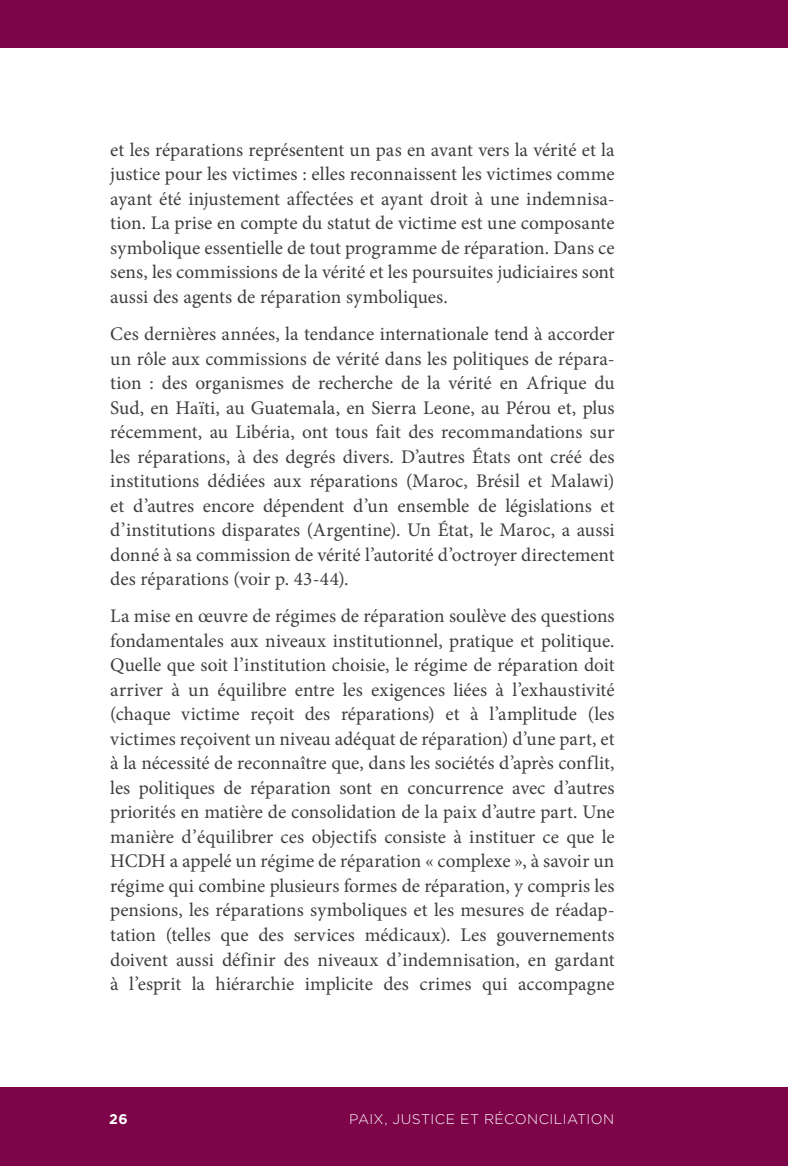
<style>
.page{position:relative;width:788px;height:1166px;background:#fff}
.page>*{position:absolute;margin:0;border:0;box-sizing:border-box;transform-origin:0 0}
.BodyText{font:19.25px/24.5px "Minion Pro";color:#3e3e3f;text-align:justify}
.Footer__LEFT_page{font:300 14px "Gotham";letter-spacing:.03em;color:#fff}
.Footer__LEFT_page_nu{font:700 14px "Gotham";color:#fff}
</style>
<div class="page">
<div style="left:0;top:0;width:788px;height:47px;background:#7d0449"></div>
<div style="left:0;top:1087px;width:788px;height:79px;background:#7d0449"></div>
<p class="BodyText" style="left:110px;top:137px;width:506px">et les réparations représentent un pas en avant vers la vérité et la justice pour les victimes : elles reconnaissent les victimes comme ayant été injustement affectées et ayant droit à une indemnisa&shy;tion. La prise en compte du statut de victime est une composante symbolique essentielle de tout programme de réparation. Dans ce sens, les commissions de la vérité et les poursuites judiciaires sont aussi des agents de réparation symboliques.</p>
<p class="BodyText" style="left:110px;top:322px;width:506px">Ces dernières années, la tendance internationale tend à accorder un rôle aux commissions de vérité dans les politiques de répara&shy;tion : des organismes de recherche de la vérité en Afrique du Sud, en Haïti, au Guatemala, en Sierra Leone, au Pérou et, plus récemment, au Libéria, ont tous fait des recommandations sur les réparations, à des degrés divers. D’autres États ont créé des institutions dédiées aux réparations (Maroc, Brésil et Malawi) et d’autres encore dépendent d’un ensemble de législations et d’institutions disparates (Argentine). Un État, le Maroc, a aussi donné à sa commission de vérité l’autorité d’octroyer directement des réparations (voir p. 43-44).</p>
<p class="BodyText" style="left:110px;top:604px;width:506px">La mise en œuvre de régimes de réparation soulève des questions fondamentales aux niveaux institutionnel, pratique et politique.<br>Quelle que soit l’institution choisie, le régime de réparation doit arriver à un équilibre entre les exigences liées à l’exhaustivité (chaque victime reçoit des réparations) et à l’amplitude (les victimes reçoivent un niveau adéquat de réparation) d’une part, et à la nécessité de reconnaître que, dans les sociétés d’après conflit, les politiques de réparation sont en concurrence avec d’autres priorités en matière de consolidation de la paix d’autre part. Une manière d’équilibrer ces objectifs consiste à instituer ce que le HCDH a appelé un régime de réparation « complexe », à savoir un régime qui combine plusieurs formes de réparation, y compris les pensions, les réparations symboliques et les mesures de réadap&shy;tation (telles que des services médicaux). Les gouvernements doivent aussi définir des niveaux d’indemnisation, en gardant à l’esprit la hiérarchie implicite des crimes qui accompagne</p>
<p class="Footer__LEFT_page_nu" style="left:109px;top:1110px;width:20px">26</p>
<p class="Footer__LEFT_page" style="left:349px;top:1111px;width:267px">PAIX, JUSTICE ET RÉCONCILIATION</p>
</div>
